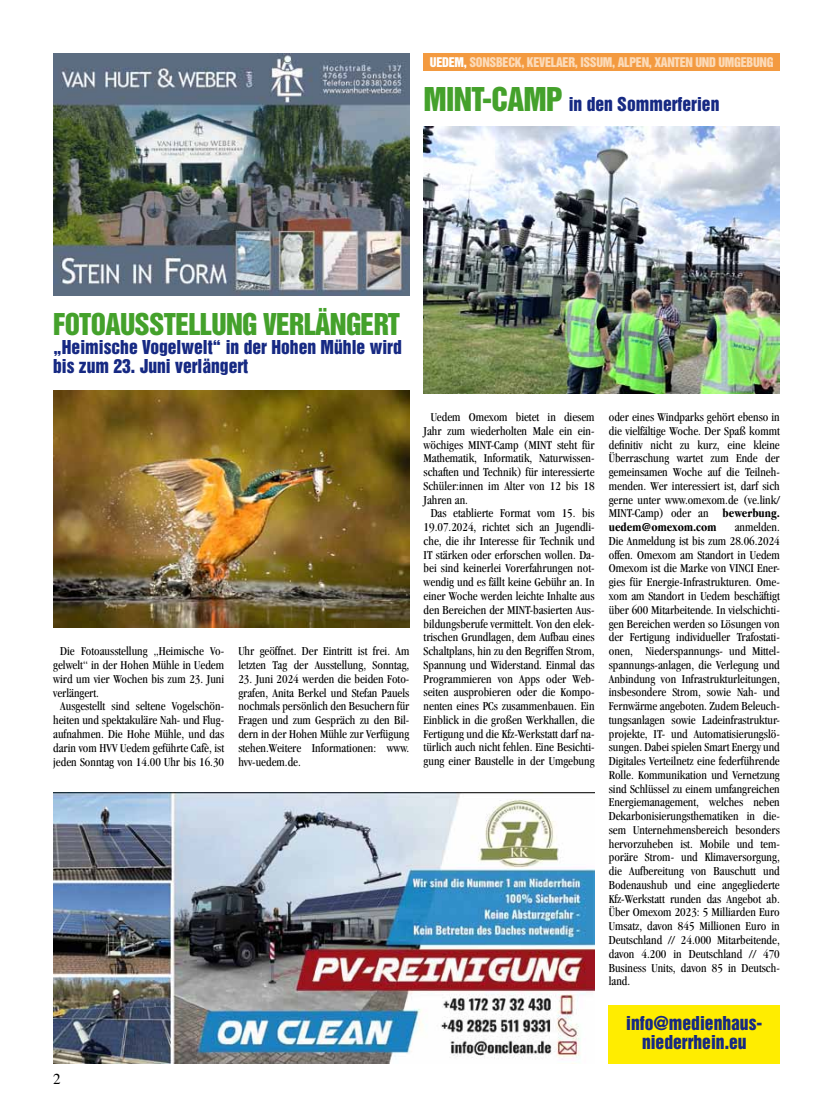
<style>
.page{position:relative;width:833px;height:1117px;background:#fff}
.page>*{position:absolute;margin:0;border:0;box-sizing:border-box;transform-origin:0 0}
.t1{font:30px "Helvetica Inserat";color:#44a12b}
.t2{font:27.5px "Helvetica Inserat";letter-spacing:-.025em;color:#44a12b}
.t3{font:17.5px/18.8px "Helvetica Inserat";color:#162983}
.t4{font:15px "Times";color:#000}
.t5{font:condensed 12.5px/13.8px "Garamond";color:#000;text-align:justify}
.t6{font:12.25px "Helvetica Inserat";letter-spacing:-.025em;color:#fcdbb9}
.s1{color:#fff}
.s2{font-size:30px;color:#44a12b}
.s3{font-weight:700}
</style>
<div class="page">
<div style="left:423px;top:53px;width:357px;height:18px;background:#f39a40"></div>
<img style="left:423px;top:127px;width:357px;height:267px">
<img style="left:53px;top:53px;width:356px;height:242px">
<img style="left:53px;top:390px;width:356px;height:237px">
<img style="left:53px;top:792px;width:541px;height:271px">
<div style="left:609px;top:1004px;width:171px;height:59px;background:#ffed00"></div>
<p class="t6" style="left:430px;top:54px;width:157px"><span class="s1">Uedem,</span> Sonsbeck, Kevelaer, Issu</p>
<p class="t6" style="left:603px;top:54px;width:172px">m, Alpen, Xanten und Umgebung</p>
<h1 class="t1" style="left:423px;top:81px;width:16px">MINT</h1>
<h3 class="t3" style="left:482px;top:94px;width:239px"><span class="s2">-Camp</span> in den Sommerferien</h3>
<h2 class="t2" style="left:53px;top:308px;width:53px">Fotoauss</h2>
<h2 class="t2" style="left:164px;top:308px;width:238px">tellung verlängert</h2>
<h3 class="t3" style="left:53px;top:337px;width:350px">„Heimische Vogelwelt“ in der Hohen Mühle wird bis zum 23. Juni verlängert</h3>
<p class="t5" style="left:60px;top:644px;width:165px">Die Fotoausstellung „Heimische Vo-</p>
<p class="t5" style="left:53px;top:658px;width:172px">gelwelt“ in der Hohen Mühle in Uedem</p>
<p class="t5" style="left:53px;top:671px;width:172px">wird um vier Wochen bis zum 23. Juni</p>
<p class="t5" style="left:53px;top:685px;width:47px">verlängert.</p>
<p class="t5" style="left:60px;top:699px;width:165px">Ausgestellt sind seltene Vogelschön-</p>
<p class="t5" style="left:53px;top:713px;width:172px">heiten und spektakuläre Nah- und Flug-</p>
<p class="t5" style="left:53px;top:726px;width:172px">aufnahmen. Die Hohe Mühle, und das</p>
<p class="t5" style="left:53px;top:740px;width:172px">darin vom HVV Uedem geführte Cafè, ist</p>
<p class="t5" style="left:53px;top:754px;width:172px">jeden Sonntag von 14.00 Uhr bis 16.30</p>
<p class="t4" style="left:53px;top:1064px;width:9px">2</p>
<p class="t5" style="left:238px;top:644px;width:172px">Uhr geöffnet. Der Eintritt ist frei. Am letzten Tag der Ausstellung, Sonntag,</p>
<p class="t5" style="left:238px;top:671px;width:172px">23. Juni 2024 werden die beiden Foto&shy;grafen, Anita Berkel und Stefan Pauels nochmals persönlich den Besuchern für Fragen und zum Gespräch zu den Bil&shy;dern in der Hohen Mühle zur Verfügung stehen.Weitere Informationen: www. hvv-uedem.de.</p>
<p class="t5" style="left:431px;top:410px;width:165px">Uedem Omexom bietet in diesem</p>
<p class="t5" style="left:423px;top:424px;width:172px">Jahr zum wiederholten Male ein ein-</p>
<p class="t5" style="left:423px;top:437px;width:172px">wöchiges MINT-Camp (MINT steht für</p>
<p class="t5" style="left:423px;top:451px;width:172px">Mathematik, Informatik, Naturwissen-</p>
<p class="t5" style="left:423px;top:465px;width:172px">schaften und Technik) für interessierte</p>
<p class="t5" style="left:423px;top:479px;width:172px">Schüler:innen im Alter von 12 bis 18</p>
<p class="t5" style="left:423px;top:492px;width:46px">Jahren an.</p>
<p class="t5" style="left:431px;top:506px;width:165px">Das etablierte Format vom 15. bis</p>
<p class="t5" style="left:423px;top:520px;width:172px">19.07.2024, richtet sich an Jugendli-</p>
<p class="t5" style="left:423px;top:534px;width:172px">che, die ihr Interesse für Technik und</p>
<p class="t5" style="left:423px;top:547px;width:172px">IT stärken oder erforschen wollen. Da-</p>
<p class="t5" style="left:423px;top:561px;width:172px">bei sind keinerlei Vorerfahrungen not-</p>
<p class="t5" style="left:423px;top:575px;width:172px">wendig und es fällt keine Gebühr an. In</p>
<p class="t5" style="left:423px;top:589px;width:172px">einer Woche werden leichte Inhalte aus</p>
<p class="t5" style="left:423px;top:602px;width:172px">den Bereichen der MINT-basierten Aus-</p>
<p class="t5" style="left:423px;top:616px;width:172px">bildungsberufe vermittelt. Von den elek-</p>
<p class="t5" style="left:423px;top:630px;width:172px">trischen Grundlagen, dem Aufbau eines</p>
<p class="t5" style="left:423px;top:644px;width:172px">Schaltplans, hin zu den Begriffen Strom,</p>
<p class="t5" style="left:423px;top:657px;width:172px">Spannung und Widerstand. Einmal das</p>
<p class="t5" style="left:423px;top:671px;width:172px">Programmieren von Apps oder Web-</p>
<p class="t5" style="left:423px;top:685px;width:172px">seiten ausprobieren oder die Kompo-</p>
<p class="t5" style="left:423px;top:699px;width:172px">nenten eines PCs zusammenbauen. Ein</p>
<p class="t5" style="left:423px;top:712px;width:172px">Einblick in die großen Werkhallen, die</p>
<p class="t5" style="left:423px;top:726px;width:172px">Fertigung und die Kfz-Werkstatt darf na-</p>
<p class="t5" style="left:423px;top:740px;width:172px">türlich auch nicht fehlen. Eine Besichti-</p>
<p class="t5" style="left:423px;top:754px;width:172px">gung einer Baustelle in der Umgebung</p>
<p class="t5" style="left:609px;top:410px;width:172px">oder eines Windparks gehört ebenso in die vielfältige Woche. Der Spaß kommt definitiv nicht zu kurz, eine kleine Überraschung wartet zum Ende der gemeinsamen Woche auf die Teilneh&shy;menden. Wer interessiert ist, darf sich gerne unter www.omexom.de (ve.link/ MINT-Camp) oder an <span class="s3">bewerbung. uedem@omexom.com</span></p>
<p class="t5" style="left:609px;top:520px;width:172px;text-indent:126px">anmelden.<br>Die Anmeldung ist bis zum 28.06.2024 offen. Omexom am Standort in Uedem Omexom ist die Marke von VINCI Ener&shy;gies für Energie-Infrastrukturen. Ome&shy;xom am Standort in Uedem beschäftigt über 600 Mitarbeitende. In vielschichti&shy;gen Bereichen werden so Lösungen von der Fertigung individueller Trafostati&shy;onen, Niederspannungs- und Mittel&shy;spannungs-anlagen, die Verlegung und Anbindung von Infrastrukturleitungen, insbesondere Strom, sowie Nah- und Fernwärme angeboten. Zudem Beleuch&shy;tungsanlagen sowie Ladeinfrastruktur&shy;projekte, IT- und Automatisierungslö&shy;sungen. Dabei spielen Smart Energy und Digitales Verteilnetz eine federführende Rolle. Kommunikation und Vernetzung sind Schlüssel zu einem umfangreichen Energiemanagement, welches neben Dekarbonisierungsthematiken in die&shy;sem Unternehmensbereich besonders hervorzuheben ist. Mobile und tem&shy;poräre Strom- und Klimaversorgung, die Aufbereitung von Bauschutt und Bodenaushub und eine angegliederte Kfz-Werkstatt runden das Angebot ab.<br>Über Omexom 2023: 5 Milliarden Euro Umsatz, davon 845 Millionen Euro in Deutschland // 24.000 Mitarbeitende, davon 4.200 in Deutschland // 470<br>Business Units, davon 85 in Deutsch&shy;land.</p>
<h3 class="t3" style="left:626px;top:1013px;width:137px;text-align:center">info@medienhaus&shy;niederrhein.eu</h3>
</div>
